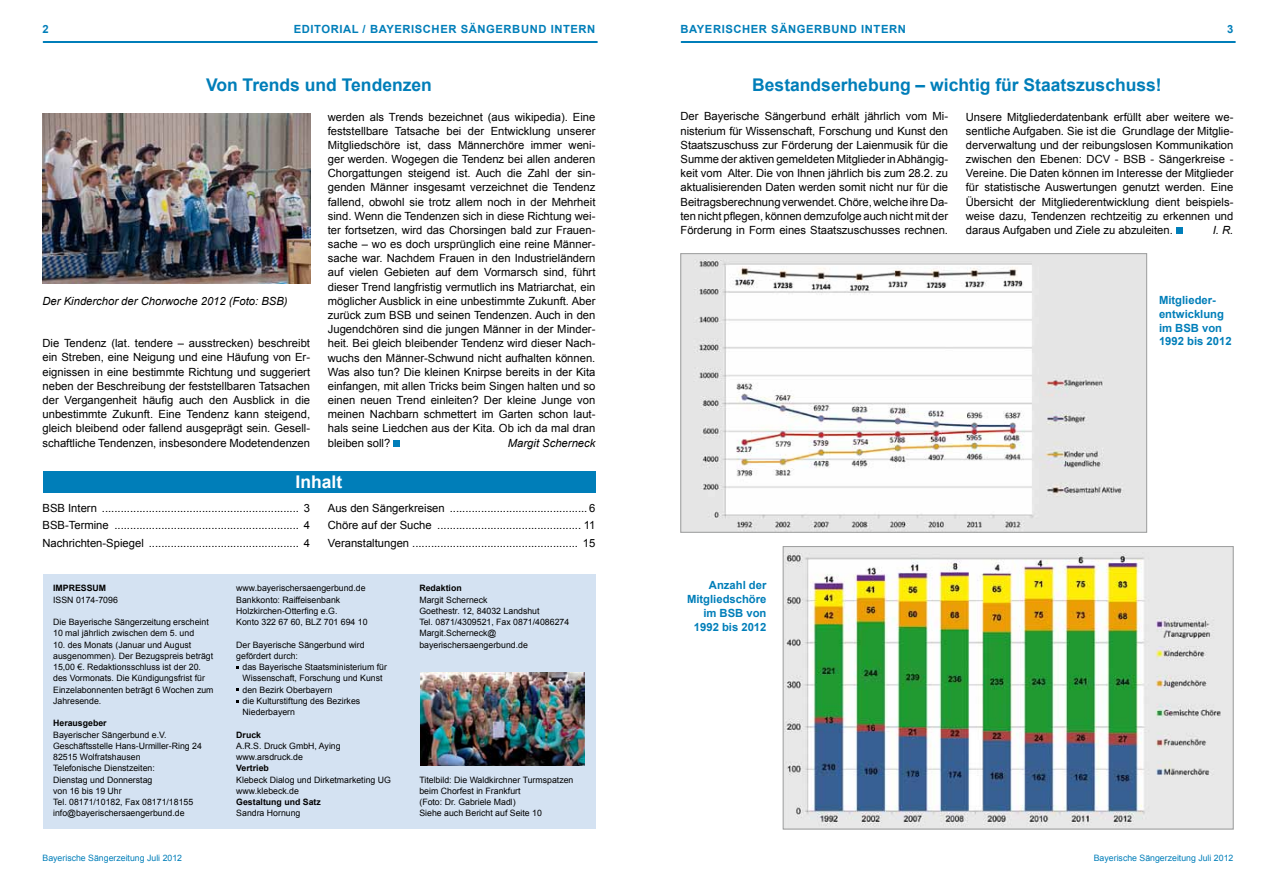
<style>
.page{position:relative;width:1276px;height:886px;background:#fff}
.page>*{position:absolute;margin:0;border:0;box-sizing:border-box;transform-origin:0 0}
.t1{font:700 17.5px "Arial";color:#007eb9}
.t2{font:700 17.5px "Arial";color:#fff}
.t3{font:11.25px/14.1px "Arial";color:#000;text-align:justify}
.t4{font:700 11.25px/13.8px "Arial";color:#007eb9}
.t5{font:700 11.25px "Arial";letter-spacing:.05em;color:#007eb9}
.t6{font:italic 11.25px "Arial";color:#000}
.t7{font:8.75px/11.2px "Arial";color:#000}
.t8{font:8.75px "Arial";color:#007eb9}
.t9{font:700 8.75px "Arial";color:#000}
</style>
<div class="page">
<hr style="left:44px;top:41px;width:553px;height:2px;background:#007eb9">
<hr style="left:682px;top:41px;width:552px;height:2px;background:#007eb9">
<div style="left:43px;top:574px;width:552px;height:255px;background:#d4e2f2"></div>
<div style="left:43px;top:471px;width:552px;height:22px;background:#007eb9"></div>
<img style="left:421px;top:672px;width:164px;height:94px">
<div style="left:393px;top:440px;width:7px;height:6px;background:#007eb9"></div>
<div style="left:1176px;top:227px;width:6px;height:7px;background:#007eb9"></div>
<img style="left:43px;top:113px;width:267px;height:170px">
<img style="left:682px;top:255px;width:463px;height:275px">
<div style="left:680px;top:253px;width:467px;height:279px;border:1px solid #9c9d9d"></div>
<img style="left:785px;top:548px;width:446px;height:279px">
<div style="left:783px;top:546px;width:450px;height:283px;border:1px solid #9c9d9d"></div>
<p class="t4" style="left:43px;top:23px;width:8px">2</p>
<p class="t5" style="left:294px;top:22px;width:303px">EDITORIAL / BAYERISCHER SÄNGERBUND INTERN</p>
<p class="t5" style="left:680px;top:22px;width:227px">BAYERISCHER SÄNGERBUND INTERN</p>
<p class="t4" style="left:1227px;top:23px;width:8px">3</p>
<h1 class="t1" style="left:206px;top:73px;width:227px">Von Trends und Tendenzen</h1>
<h1 class="t1" style="left:752px;top:73px;width:411px">Bestandserhebung – wichtig für Staatszuschuss!</h1>
<p class="t3" style="left:680px;top:110px;width:269px">Der Bayerische Sängerbund erhält jährlich vom Mi&shy;nisterium für Wissenschaft, Forschung und Kunst den Staatszuschuss zur Förderung der Laienmusik für die Summe der aktiven gemeldeten Mitglieder in Abhängig&shy;keit vom Alter. Die von Ihnen jährlich bis zum 28.2. zu aktualisierenden Daten werden somit nicht nur für die Beitragsberechnung verwendet. Chöre, welche ihre Da&shy;ten nicht pflegen, können demzufolge auch nicht mit der Förderung in Form eines Staatszuschusses rechnen.</p>
<p class="t3" style="left:966px;top:110px;width:269px">Unsere Mitgliederdatenbank erfüllt aber weitere we&shy;sentliche Aufgaben. Sie ist die Grundlage der Mitglie&shy;derverwaltung und der reibungslosen Kommunikation zwischen den Ebenen: DCV - BSB - Sängerkreise - Vereine. Die Daten können im Interesse der Mitglieder für statistische Auswertungen genutzt werden. Eine Übersicht der Mitgliederentwicklung dient beispiels&shy;weise dazu, Tendenzen rechtzeitig zu erkennen und daraus Aufgaben und Ziele zu abzuleiten.</p>
<p class="t3" style="left:328px;top:110px;width:269px">werden als Trends bezeichnet (aus wikipedia). Eine feststellbare Tatsache bei der Entwicklung unserer Mitgliedschöre ist, dass Männerchöre immer weni&shy;ger werden. Wogegen die Tendenz bei allen anderen Chorgattungen steigend ist. Auch die Zahl der sin&shy;genden Männer insgesamt verzeichnet die Tendenz fallend, obwohl sie trotz allem noch in der Mehrheit sind. Wenn die Tendenzen sich in diese Richtung wei&shy;ter fortsetzen, wird das Chorsingen bald zur Frauen&shy;sache – wo es doch ursprünglich eine reine Männer&shy;sache war. Nachdem Frauen in den Industrieländern auf vielen Gebieten auf dem Vormarsch sind, führt dieser Trend langfristig vermutlich ins Matriarchat, ein möglicher Ausblick in eine unbestimmte Zukunft. Aber zurück zum BSB und seinen Tendenzen. Auch in den Jugendchören sind die jungen Männer in der Minder&shy;heit. Bei gleich bleibender Tendenz wird dieser Nach&shy;wuchs den Männer-Schwund nicht aufhalten können.<br>Was also tun? Die kleinen Knirpse bereits in der Kita einfangen, mit allen Tricks beim Singen halten und so einen neuen Trend einleiten? Der kleine Junge von meinen Nachbarn schmettert im Garten schon laut&shy;hals seine Liedchen aus der Kita. Ob ich da mal dran bleiben soll?</p>
<p class="t6" style="left:1212px;top:223px;width:22px">I. R.</p>
<p class="t6" style="left:43px;top:293px;width:247px">Der Kinderchor der Chorwoche 2012 (Foto: BSB)</p>
<p class="t4" style="left:1159px;top:294px;width:74px">Mitglieder&shy;entwicklung im BSB von<br>1992 bis 2012</p>
<p class="t3" style="left:43px;top:336px;width:269px">Die Tendenz (lat. tendere – ausstrecken) beschreibt ein Streben, eine Neigung und eine Häufung von Er&shy;eignissen in eine bestimmte Richtung und suggeriert neben der Beschreibung der feststellbaren Tatsachen der Vergangenheit häufig auch den Ausblick in die unbestimmte Zukunft. Eine Tendenz kann steigend, gleich bleibend oder fallend ausgeprägt sein. Gesell&shy;schaftliche Tendenzen, insbesondere Modetendenzen</p>
<p class="t6" style="left:508px;top:435px;width:89px">Margit Scherneck</p>
<h1 class="t2" style="left:296px;top:470px;width:48px">Inhalt</h1>
<p class="t3" style="left:43px;top:499px;width:269px;line-height:17.5px">BSB Intern ............................................................... 3<br>BSB-Termine ........................................................... 4<br>Nachrichten-Spiegel ................................................ 4</p>
<p class="t3" style="left:328px;top:499px;width:269px;line-height:17.5px">Aus den Sängerkreisen ............................................ 6<br>Chöre auf der Suche .............................................. 11<br>Veranstaltungen ..................................................... 15</p>
<p class="t9" style="left:53px;top:582px;width:54px">IMPRESSUM</p>
<p class="t7" style="left:53px;top:594px;width:66px">ISSN 0174-7096</p>
<p class="t7" style="left:53px;top:616px;width:157px">Die Bayerische Sängerzeitung erscheint<br>10 mal jährlich zwischen dem 5. und</p>
<p class="t7" style="left:53px;top:639px;width:162px">10. des Monats (Januar und August ausgenommen). Der Bezugspreis beträgt 15,00 €. Redaktionsschluss ist der 20. des Vormonats. Die Kündigungsfrist für Einzelabonnenten beträgt 6 Wochen zum Jahresende.</p>
<p class="t9" style="left:53px;top:717px;width:55px">Herausgeber</p>
<p class="t7" style="left:53px;top:729px;width:150px">Bayerischer Sängerbund e.V.<br>Geschäftsstelle Hans-Urmiller-Ring 24<br>82515 Wolfratshausen<br>Telefonische Dienstzeiten:<br>Dienstag und Donnerstag<br>von 16 bis 19 Uhr<br>Tel. 08171/10182, Fax 08171/18155 info@bayerischersaengerbund.de</p>
<p class="t7" style="left:236px;top:583px;width:133px">www.bayerischersaengerbund.de<br>Bankkonto: Raiffeisenbank<br>Holzkirchen-Otterfing e.G.<br>Konto 322 67 60, BLZ 701 694 10</p>
<p class="t7" style="left:236px;top:639px;width:130px">Der Bayerische Sängerbund wird gefördert durch:</p>
<p class="t7" style="left:242px;top:661px;width:146px">das Bayerische Staatsministerium für<br>Wissenschaft, Forschung und Kunst den Bezirk Oberbayern<br>die Kulturstiftung des Bezirkes<br>Niederbayern</p>
<p class="t9" style="left:236px;top:729px;width:26px">Druck</p>
<p class="t7" style="left:236px;top:740px;width:106px">A.R.S. Druck GmbH, Aying www.arsdruck.de</p>
<p class="t9" style="left:236px;top:762px;width:34px">Vertrieb</p>
<p class="t7" style="left:236px;top:774px;width:156px">Klebeck Dialog und Dirketmarketing UG www.klebeck.de</p>
<p class="t9" style="left:236px;top:796px;width:86px">Gestaltung und Satz</p>
<p class="t7" style="left:236px;top:808px;width:66px">Sandra Hornung</p>
<p class="t9" style="left:419px;top:582px;width:44px">Redaktion</p>
<p class="t7" style="left:419px;top:594px;width:151px">Margit Scherneck<br>Goethestr. 12, 84032 Landshut<br>Tel. 0871/4309521, Fax 0871/4086274<br>Margit.Scherneck@ bayerischersaengerbund.de</p>
<p class="t7" style="left:419px;top:774px;width:155px">Titelbild: Die Waldkirchner Turmspatzen beim Chorfest in Frankfurt<br>(Foto: Dr. Gabriele Madl)<br>Siehe auch Bericht auf Seite 10</p>
<p class="t4" style="left:687px;top:579px;width:81px;text-align:right">Anzahl der<br>Mitgliedschöre im BSB von<br>1992 bis 2012</p>
<p class="t8" style="left:43px;top:852px;width:141px">Bayerische Sängerzeitung Juli 2012</p>
<p class="t8" style="left:1093px;top:852px;width:141px">Bayerische Sängerzeitung Juli 2012</p>
</div>
